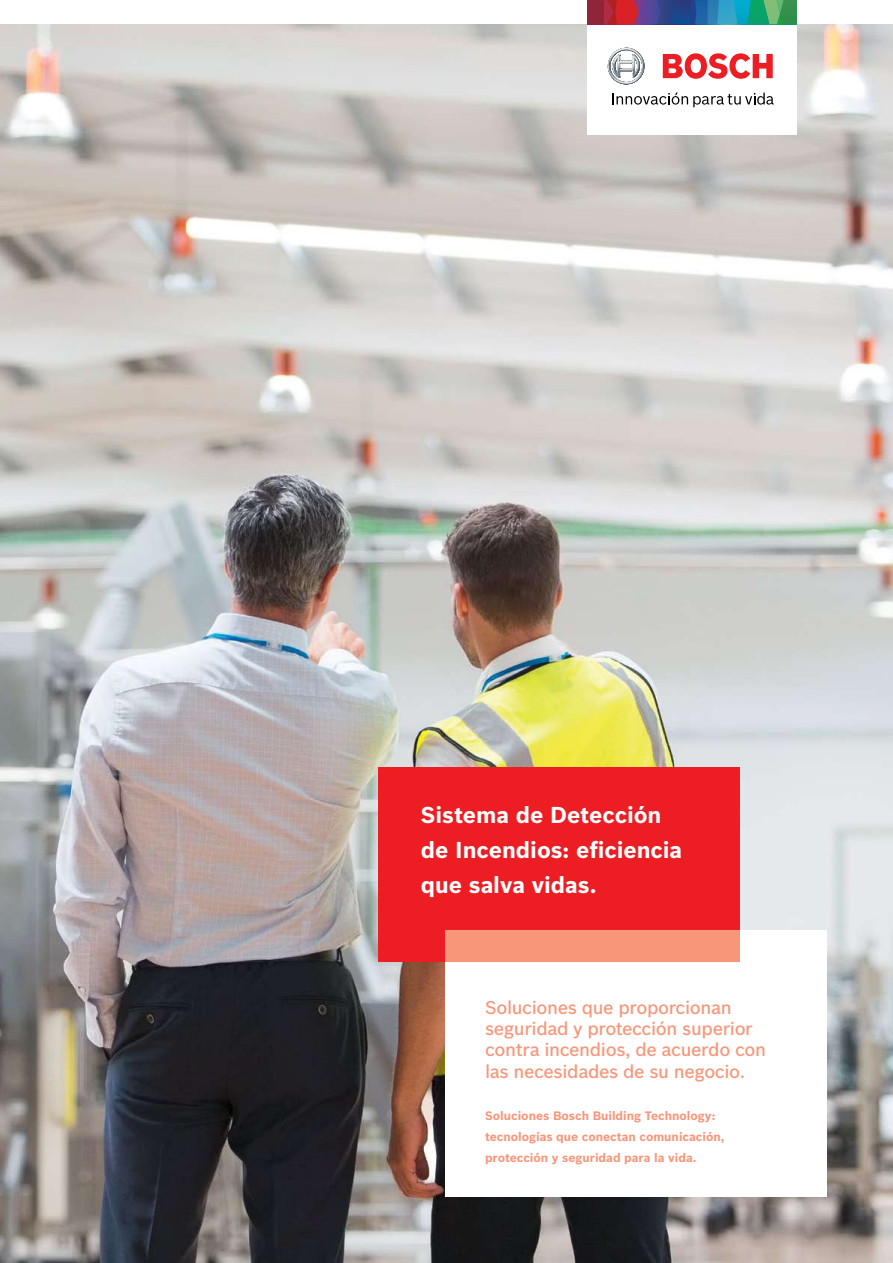
<style>
.page{position:relative;width:893px;height:1263px;background:#fff}
.page>*{position:absolute;margin:0;border:0;box-sizing:border-box;transform-origin:0 0}
.t1{font:700 22.5px/35px "Bosch Sans";color:#fff}
.t2{font:500 18.15px/21.1px "Bosch Sans";letter-spacing:-.02em;color:#f79679}
.t3{font:700 12px/21.1px "Bosch Sans";color:#f79679}
</style>
<div class="page">
<img style="left:0;top:24px;width:893px;height:1239px">
<div style="left:378px;top:767px;width:362px;height:195px;background:#ed1d24"></div>
<div style="left:445px;top:931px;width:382px;height:266px;background:#fff"></div>
<div style="left:445px;top:931px;width:295px;height:31px;background:#f79679"></div>
<div style="left:588px;top:0;width:209px;height:134px;background:#fff"></div>
<div style="left:588px;top:0;width:16px;height:24px;background:#902438"></div>
<svg style="left:608px;top:48px;width:37px;height:37px"></svg>
<svg style="left:663px;top:53px;width:110px;height:26px"></svg>
<svg style="left:613px;top:93px;width:161px;height:14px"></svg>
<svg style="left:604px;top:0;width:193px;height:24px;background:#4a6b7f"></svg>
<p class="t1" style="left:421px;top:796px;width:263px">Sistema de Detección de Incendios: eficiencia que salva vidas.</p>
<p class="t2" style="left:485px;top:996px;width:283px">Soluciones que proporcionan seguridad y protección superior contra incendios, de acuerdo con las necesidades de su negocio.</p>
<p class="t3" style="left:485px;top:1104px;width:241px">Soluciones Bosch Building Technology: tecnologías que conectan comunicación, protección y seguridad para la vida.</p>
</div>
